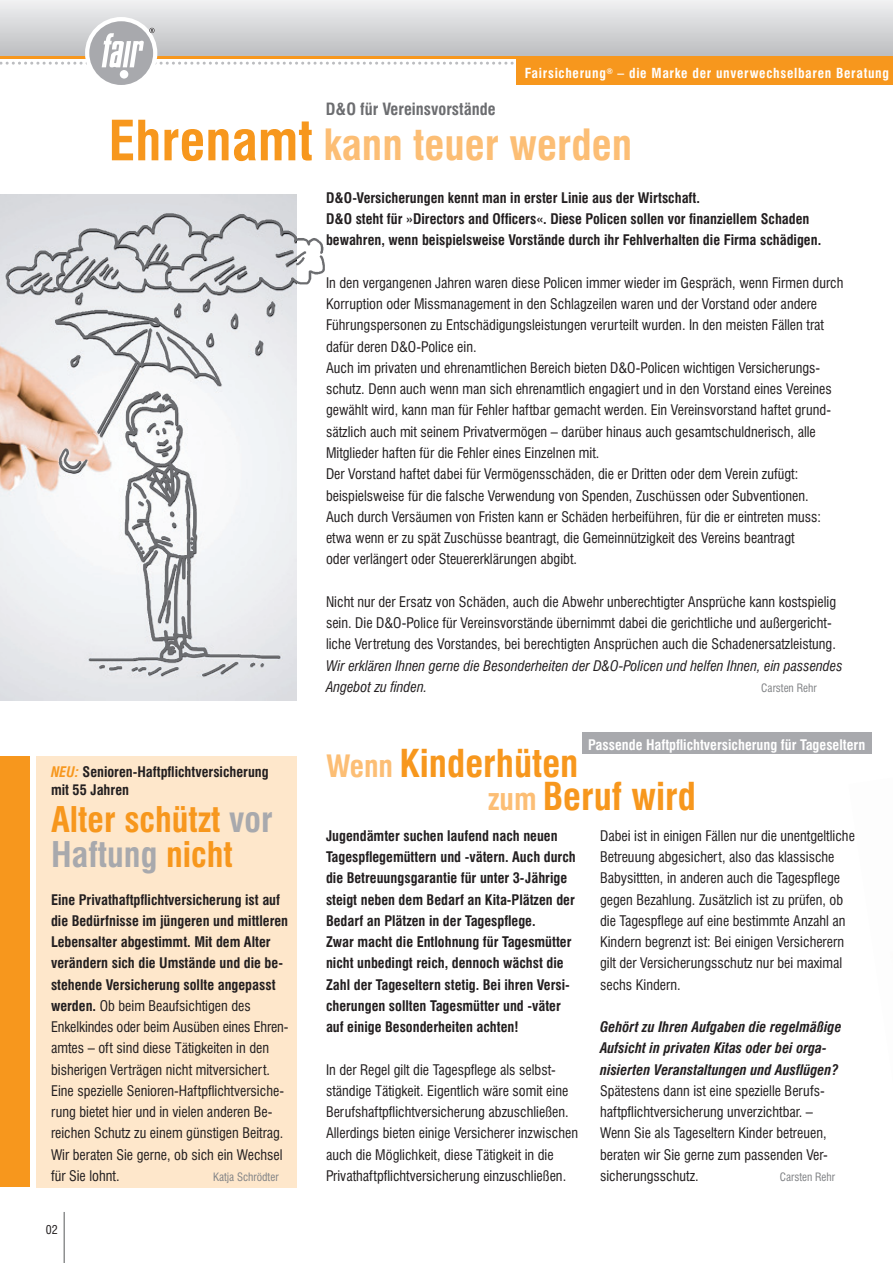
<style>
.page{position:relative;width:893px;height:1263px;background:#fff}
.page>*{position:absolute;margin:0;border:0;box-sizing:border-box;transform-origin:0 0}
.t1{font:700 condensed 42px "Swiss 721 BT";color:#fcbe75}
.t2{font:700 condensed 37.5px/33px "Swiss 721 BT";color:#f7971d}
.t3{font:700 condensed 34.5px/34.8px "Swiss 721 BT";color:#f7971d}
.t4{font:700 condensed 16.5px "Swiss 721 BT";color:#6c6d70}
.t5{font:condensed 14.25px/21.3px "Swiss 721 BT";color:#231f20}
.t6{font:700 condensed 14.25px/21.3px "Swiss 721 BT";color:#231f20}
.t7{font:italic 700 condensed 14.25px/21.3px "Swiss 721 BT";color:#231f20}
.t8{font:italic condensed 14.25px/21.3px "Swiss 721 BT";color:#231f20}
.t9{font:700 condensed 14.25px "Swiss 721 BT";color:#fff}
.t10{font:700 condensed 13.5px "Swiss 721 BT";letter-spacing:.05em;color:#fff}
.t11{font:condensed 12px "Swiss 721 BT";color:#231f20}
.t12{font:condensed 11.25px "Swiss 721 BT";color:#808285}
.s1{font-size:54px;color:#f7971d}
.s2{font-style:italic;color:#f7971d}
.s3{color:#a8a9ad}
.s4{font-weight:700}
.s5{font-size:30px;color:#fcbe75}
</style>
<div class="page">
<img style="left:0;top:194px;width:325px;height:506px">
<div style="left:583px;top:732px;width:289px;height:22px;background:#a8a9ad"></div>
<hr style="left:64px;top:1212px;width:1px;height:51px;background:#57585a">
<div style="left:516px;top:58px;width:377px;height:27px;background:#f7971d"></div>
<div style="left:0;top:0;width:893px;height:55px;background:linear-gradient(to right,#e3e4e6,#e2e3e5)"></div>
<div style="left:85px;top:17px;width:72px;height:72px;background:#fff;border-radius:50%"></div>
<div style="left:89px;top:21px;width:64px;height:64px;background:#a8a9ad;border-radius:50%"></div>
<div style="left:120px;top:70px;width:8px;height:9px;background:#fff;border-radius:50%"></div>
<svg style="left:0;top:28px;width:893px;height:39px"></svg>
<div style="left:36px;top:756px;width:260px;height:431px;background:#fee7cb"></div>
<div style="left:0;top:756px;width:30px;height:430px;background:#f7971d"></div>
<p class="t10" style="left:525px;top:65px;width:366px">Fairsicherung<sup>®</sup> – die Marke der unverwechselbaren Beratung</p>
<p class="t4" style="left:326px;top:99px;width:171px">D&amp;O für Vereinsvorstände</p>
<h1 class="t1" style="left:108px;top:120px;width:525px"><span class="s1">ehrenamt</span> kann teuer werden</h1>
<p class="t6" style="left:51px;top:763px;width:219px;line-height:18.3px"><span class="s2">NEU:</span> senioren-Haftpflichtversicherung mit 55 Jahren</p>
<h3 class="t3" style="left:51px;top:802px;width:223px">Alter schützt <span class="s3">vor<br>Haftung</span> nicht</h3>
<p class="t5" style="left:51px;top:889px;width:239px"><span class="s4">eine Privathaftpflichtversicherung ist auf die Bedürfnisse im jüngeren und mittleren Lebensalter abgestimmt. Mit dem Alter verändern sich die Umstände und die be&shy;stehende Versicherung sollte angepasst werden.</span> Ob beim Beaufsichtigen des Enkelkindes oder beim Ausüben eines Ehren&shy;amtes – oft sind diese Tätigkeiten in den bisherigen Verträgen nicht mitversichert.<br>Eine spezielle Senioren-Haftpflichtversiche&shy;rung bietet hier und in vielen anderen Be&shy;reichen Schutz zu einem günstigen Beitrag.<br>Wir beraten Sie gerne, ob sich ein Wechsel für Sie lohnt.</p>
<p class="t12" style="left:213px;top:1170px;width:67px">Katja Schrödter</p>
<p class="t11" style="left:46px;top:1222px;width:13px">02</p>
<p class="t6" style="left:326px;top:187px;width:497px">D&amp;O-Versicherungen kennt man in erster Linie aus der wirtschaft.<br>D&amp;O steht für »Directors and Officers«. Diese Policen sollen vor finanziellem schaden bewahren, wenn beispielsweise Vorstände durch ihr Fehlverhalten die Firma schädigen.</p>
<p class="t5" style="left:326px;top:272px;width:519px">In den vergangenen Jahren waren diese Policen immer wieder im Gespräch, wenn Firmen durch Korruption oder Missmanagement in den Schlagzeilen waren und der Vorstand oder andere Führungspersonen zu Entschädigungsleistungen verurteilt wurden. In den meisten Fällen trat dafür deren D&amp;O-Police ein.<br>Auch im privaten und ehrenamtlichen Bereich bieten D&amp;O-Policen wichtigen Versicherungs&shy;schutz. Denn auch wenn man sich ehrenamtlich engagiert und in den Vorstand eines Vereines gewählt wird, kann man für Fehler haftbar gemacht werden. Ein Vereinsvorstand haftet grund&shy;sätzlich auch mit seinem Privatvermögen – darüber hinaus auch gesamtschuldnerisch, alle Mitglieder haften für die Fehler eines Einzelnen mit.<br>Der Vorstand haftet dabei für Vermögensschäden, die er Dritten oder dem Verein zufügt: beispielsweise für die falsche Verwendung von Spenden, Zuschüssen oder Subventionen.<br>Auch durch Versäumen von Fristen kann er Schäden herbeiführen, für die er eintreten muss: etwa wenn er zu spät Zuschüsse beantragt, die Gemeinnützigkeit des Vereins beantragt<br>oder verlängert oder Steuererklärungen abgibt.</p>
<p class="t5" style="left:326px;top:591px;width:512px">Nicht nur der Ersatz von Schäden, auch die Abwehr unberechtigter Ansprüche kann kostspielig sein. Die D&amp;O-Police für Vereinsvorstände übernimmt dabei die gerichtliche und außergericht&shy;liche Vertretung des Vorstandes, bei berechtigten Ansprüchen auch die Schadenersatzleistung.</p>
<p class="t8" style="left:326px;top:655px;width:518px">Wir erklären Ihnen gerne die Besonderheiten der D&amp;O-Policen und helfen Ihnen, ein passendes<br>Angebot zu finden.</p>
<p class="t12" style="left:761px;top:681px;width:57px">Carsten Rehr</p>
<p class="t9" style="left:588px;top:736px;width:278px">Passende Haftpflichtversicherung für Tageseltern</p>
<h2 class="t2" style="left:488px;top:747px;width:210px;text-indent:-162px"><span class="s5">wenn</span> Kinderhüten<br><span class="s5">zum</span> Beruf wird</h2>
<p class="t6" style="left:326px;top:825px;width:251px">Jugendämter suchen laufend nach neuen Tagespflegemüttern und -vätern. Auch durch die Betreuungsgarantie für unter 3-Jährige steigt neben dem Bedarf an Kita-Plätzen der Bedarf an Plätzen in der Tagespflege.<br>Zwar macht die entlohnung für Tagesmütter nicht unbedingt reich, dennoch wächst die Zahl der Tageseltern stetig. Bei ihren Versi&shy;cherungen sollten Tagesmütter und -väter auf einige Besonderheiten achten!</p>
<p class="t5" style="left:326px;top:1059px;width:253px">In der Regel gilt die Tagespflege als selbst&shy;ständige Tätigkeit. Eigentlich wäre somit eine Berufshaftpflichtversicherung abzuschließen.<br>Allerdings bieten einige Versicherer inzwischen auch die Möglichkeit, diese Tätigkeit in die Privathaftpflichtversicherung einzuschließen.</p>
<p class="t5" style="left:600px;top:825px;width:256px">Dabei ist in einigen Fällen nur die unentgeltliche Betreuung abgesichert, also das klassische Babysittten, in anderen auch die Tagespflege gegen Bezahlung. Zusätzlich ist zu prüfen, ob die Tagespflege auf eine bestimmte Anzahl an Kindern begrenzt ist: Bei einigen Versicherern gilt der Versicherungsschutz nur bei maximal sechs Kindern.</p>
<p class="t7" style="left:600px;top:1016px;width:243px">Gehört zu Ihren Aufgaben die regelmäßige<br>Aufsicht in privaten Kitas oder bei orga&shy;nisierten Veranstaltungen und Ausflügen?</p>
<p class="t5" style="left:600px;top:1080px;width:229px">Spätestens dann ist eine spezielle Berufs&shy;haftpflichtversicherung unverzichtbar. – Wenn Sie als Tageseltern Kinder betreuen, beraten wir Sie gerne zum passenden Ver&shy;sicherungsschutz.</p>
<p class="t12" style="left:780px;top:1170px;width:57px">Carsten Rehr</p>
</div>
